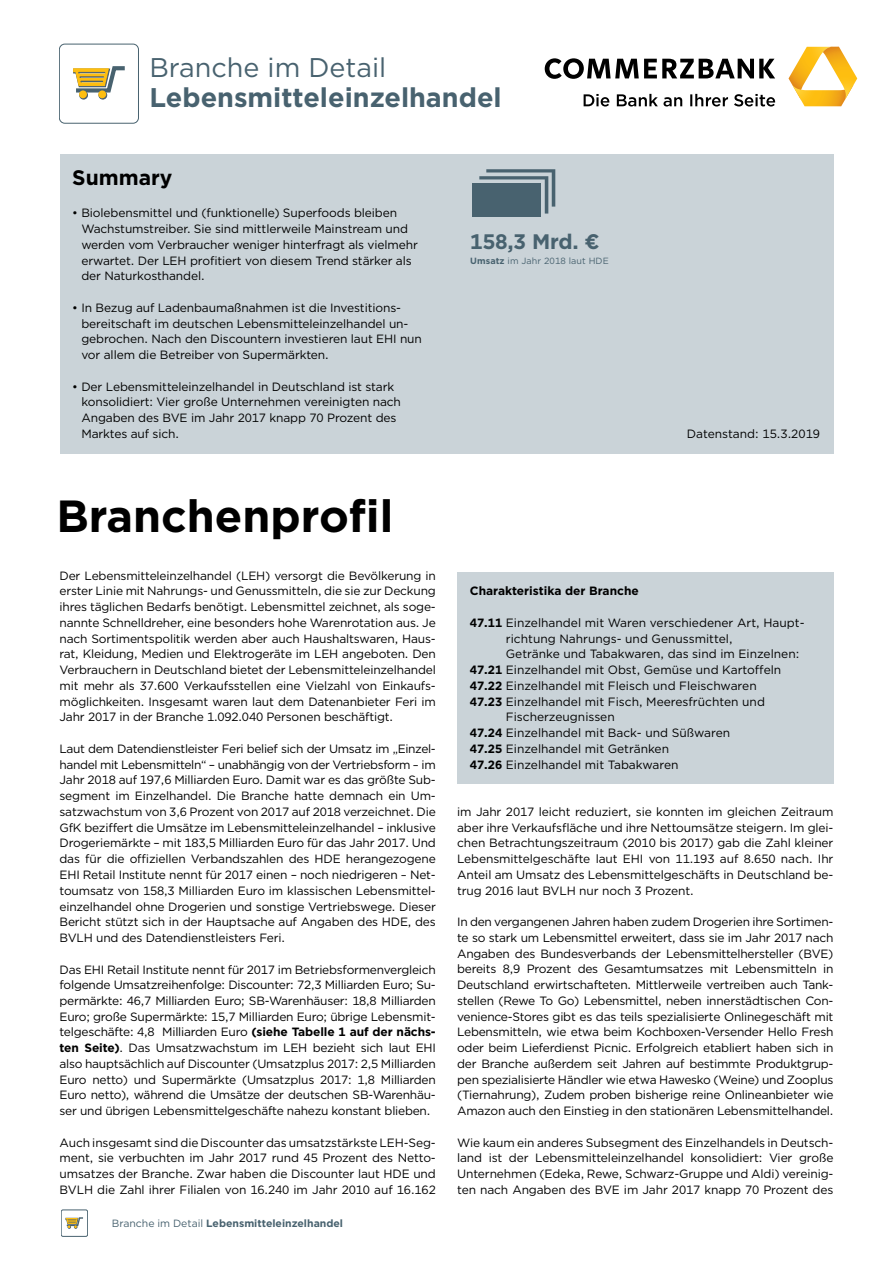
<style>
.page{position:relative;width:893px;height:1263px;background:#fff}
.page>*{position:absolute;margin:0;border:0;box-sizing:border-box;transform-origin:0 0}
.t1{font:700 45px "Gotham";color:#000}
.t2{font:700 27px "Gotham";color:#48626f}
.t3{font:27px "Gotham";color:#48626f}
.t4{font:700 21px "Gotham";letter-spacing:-.01em;color:#48626f}
.t5{font:700 21px "Gotham";color:#000}
.t6{font:12px/15.8px "Gotham";letter-spacing:-.01em;color:#000;text-align:justify}
.t7{font:700 12px "Gotham";color:#000}
.t8{font:700 10.5px "Gotham";color:#48626f}
.t9{font:9px "Gotham";letter-spacing:.01em;color:#48626f}
.s1{font-weight:700}
.s2{font-size:11.25px}
.s3{font-weight:400}
</style>
<div class="page">
<div style="left:61px;top:1210px;width:27px;height:26px;border:1px solid #48626f;border-radius:2px"></div>
<svg style="left:65px;top:1217px;width:18px;height:11px"></svg>
<div style="left:60px;top:154px;width:773px;height:300px;background:#cad3d8"></div>
<svg style="left:545px;top:58px;width:230px;height:21px"></svg>
<svg style="left:788px;top:47px;width:69px;height:59px"></svg>
<svg style="left:584px;top:94px;width:191px;height:13px"></svg>
<div style="left:457px;top:572px;width:376px;height:211px;background:#cad3d8"></div>
<div style="left:59px;top:44px;width:80px;height:79px;border:1px solid #48626f;border-radius:5px"></div>
<div style="left:80px;top:91px;width:8px;height:8px;border:1px solid #48626f;border-radius:50%"></div>
<div style="left:99px;top:91px;width:8px;height:8px;border:1px solid #48626f;border-radius:50%"></div>
<div style="left:79px;top:90px;width:8px;height:8px;background:#febe10;border-radius:50%"></div>
<div style="left:98px;top:90px;width:8px;height:8px;background:#febe10;border-radius:50%"></div>
<svg style="left:73px;top:66px;width:52px;height:29px"></svg>
<div style="left:472px;top:184px;width:68px;height:33px;background:#48626f"></div>
<svg style="left:479px;top:169px;width:76px;height:45px"></svg>
<h2 class="t3" style="left:149px;top:50px;width:238px">Branche im Detail</h2>
<h2 class="t2" style="left:149px;top:79px;width:354px">Lebensmitteleinzelhandel</h2>
<h3 class="t5" style="left:72px;top:164px;width:102px">Summary</h3>
<p class="t6" style="left:81px;top:205px;width:338px;text-align:left;text-indent:-9px">• Biolebensmittel und (funktionelle) Superfoods bleiben Wachstumstreiber. Sie sind mittlerweile Mainstream und werden vom Verbraucher weniger hinterfragt als vielmehr erwartet. Der LEH profitiert von diesem Trend stärker als der Naturkosthandel.</p>
<p class="t6" style="left:81px;top:300px;width:342px;text-align:left;text-indent:-9px">• In Bezug auf Ladenbaumaßnahmen ist die Investitions&shy;bereitschaft im deutschen Lebensmitteleinzelhandel un&shy;gebrochen. Nach den Discountern investieren laut EHI nun vor allem die Betreiber von Supermärkten.</p>
<p class="t6" style="left:81px;top:378px;width:321px;text-align:left;text-indent:-9px">• Der Lebensmitteleinzelhandel in Deutschland ist stark konsolidiert: Vier große Unternehmen vereinigten nach Angaben des BVE im Jahr 2017 knapp 70 Prozent des Marktes auf sich.</p>
<h1 class="t1" style="left:56px;top:486px;width:338px">Branchenprofil</h1>
<h3 class="t4" style="left:470px;top:227px;width:131px">158,3 Mrd. €</h3>
<p class="t9" style="left:470px;top:255px;width:140px"><span class="s1">Umsatz</span> im Jahr 2018 laut HDE</p>
<p class="t6" style="left:687px;top:426px;width:135px">Datenstand: 15.3.2019</p>
<p class="t6" style="left:60px;top:567px;width:378px">Der Lebensmitteleinzelhandel (LEH) versorgt die Bevölkerung in erster Linie mit Nahrungs- und Genussmitteln, die sie zur Deckung ihres täglichen Bedarfs benötigt. Lebensmittel zeichnet, als soge&shy;nannte Schnelldreher, eine besonders hohe Warenrotation aus. Je nach Sortimentspolitik werden aber auch Haushaltswaren, Haus&shy;rat, Kleidung, Medien und Elektrogeräte im LEH angeboten. Den Verbrauchern in Deutschland bietet der Lebensmitteleinzelhandel mit mehr als 37.600 Verkaufsstellen eine Vielzahl von Einkaufs&shy;möglichkeiten. Insgesamt waren laut dem Datenanbieter Feri im Jahr 2017 in der Branche 1.092.040 Personen beschäftigt.</p>
<p class="t6" style="left:60px;top:740px;width:378px">Laut dem Datendienstleister Feri belief sich der Umsatz im „Einzel&shy;handel mit Lebensmitteln“ – unabhängig von der Vertriebsform <span class="s2">–</span> im Jahr 2018 auf 197,6 Milliarden Euro. Damit war es das größte Sub&shy;segment im Einzelhandel. Die Branche hatte demnach ein Um&shy;satzwachstum von 3,6 Prozent von 2017 auf 2018 verzeichnet. Die GfK beziffert die Umsätze im Lebensmitteleinzelhandel – inklusive Drogeriemärkte – mit 183,5 Milliarden Euro für das Jahr 2017. Und das für die offiziellen Verbandszahlen des HDE herangezogene EHI Retail Institute nennt für 2017 einen – noch niedrigeren <span class="s2">–</span> Net&shy;toumsatz von 158,3 Milliarden Euro im klassischen Lebensmittel&shy;einzelhandel ohne Drogerien und sonstige Vertriebswege. Dieser Bericht stützt sich in der Hauptsache auf Angaben des HDE, des BVLH und des Datendienstleisters Feri.</p>
<p class="t6" style="left:60px;top:961px;width:378px">Das EHI Retail Institute nennt für 2017 im Betriebsformenvergleich folgende Umsatzreihenfolge: Discounter: 72,3 Milliarden Euro; Su&shy;permärkte: 46,7 Milliarden Euro; SB-Warenhäuser: 18,8 Milliarden Euro; große Supermärkte: 15,7 Milliarden Euro; übrige Lebensmit&shy;telgeschäfte: 4,8 Milliarden Euro <span class="s1">(siehe Tabelle 1 auf der nächs&shy;ten Seite)</span>. Das Umsatzwachstum im LEH bezieht sich laut EHI also hauptsächlich auf Discounter (Umsatzplus 2017: 2,5 Milliarden Euro netto) und Supermärkte (Umsatzplus 2017: 1,8 Milliarden Euro netto), während die Umsätze der deutschen SB-Warenhäu&shy;ser und übrigen Lebensmittelgeschäfte nahezu konstant blieben.</p>
<p class="t6" style="left:60px;top:1134px;width:378px">Auch insgesamt sind die Discounter das umsatzstärkste LEH-Seg&shy;ment, sie verbuchten im Jahr 2017 rund 45 Prozent des Netto&shy;umsatzes der Branche. Zwar haben die Discounter laut HDE und BVLH die Zahl ihrer Filialen von 16.240 im Jahr 2010 auf 16.162</p>
<p class="t8" style="left:112px;top:1216px;width:233px"><span class="s3">Branche im Detail</span> Lebensmitteleinzelhandel</p>
<p class="t7" style="left:470px;top:583px;width:170px">Charakteristika der Branche</p>
<p class="t6" style="left:470px;top:615px;width:336px"><span class="s1">47.11</span> Einzelhandel mit Waren verschiedener Art, Haupt-</p>
<p class="t6" style="left:506px;top:630px;width:228px">richtung Nahrungs- und Genussmittel,</p>
<p class="t6" style="left:506px;top:646px;width:295px">Getränke und Tabakwaren, das sind im Einzelnen:</p>
<p class="t6" style="left:470px;top:662px;width:313px"><span class="s1">47.21</span> Einzelhandel mit Obst, Gemüse und Kartoffeln</p>
<p class="t6" style="left:470px;top:678px;width:288px"><span class="s1">47.22</span> Einzelhandel mit Fleisch und Fleischwaren</p>
<p class="t6" style="left:470px;top:693px;width:297px"><span class="s1">47.23</span> Einzelhandel mit Fisch, Meeresfrüchten und</p>
<p class="t6" style="left:506px;top:709px;width:110px">Fischerzeugnissen</p>
<p class="t6" style="left:470px;top:725px;width:262px"><span class="s1">47.24</span> Einzelhandel mit Back- und Süßwaren</p>
<p class="t6" style="left:470px;top:740px;width:201px"><span class="s1">47.25</span> Einzelhandel mit Getränken</p>
<p class="t6" style="left:470px;top:756px;width:210px"><span class="s1">47.26</span> Einzelhandel mit Tabakwaren</p>
<p class="t6" style="left:457px;top:803px;width:378px">im Jahr 2017 leicht reduziert, sie konnten im gleichen Zeitraum aber ihre Verkaufsfläche und ihre Nettoumsätze steigern. Im glei&shy;chen Betrachtungszeitraum (2010 bis 2017) gab die Zahl kleiner Lebensmittelgeschäfte laut EHI von 11.193 auf 8.650 nach. Ihr Anteil am Umsatz des Lebensmittelgeschäfts in Deutschland be&shy;trug 2016 laut BVLH nur noch 3 Prozent.</p>
<p class="t6" style="left:457px;top:914px;width:378px">In den vergangenen Jahren haben zudem Drogerien ihre Sortimen&shy;te so stark um Lebensmittel erweitert, dass sie im Jahr 2017 nach Angaben des Bundesverbands der Lebensmittelhersteller (BVE) bereits 8,9 Prozent des Gesamtumsatzes mit Lebensmitteln in Deutschland erwirtschafteten. Mittlerweile vertreiben auch Tank&shy;stellen (Rewe To Go) Lebensmittel, neben innerstädtischen Con&shy;venience-Stores gibt es das teils spezialisierte Onlinegeschäft mit Lebensmitteln, wie etwa beim Kochboxen-Versender Hello Fresh oder beim Lieferdienst Picnic. Erfolgreich etabliert haben sich in der Branche außerdem seit Jahren auf bestimmte Produktgrup&shy;pen spezialisierte Händler wie etwa Hawesko (Weine) und Zooplus (Tiernahrung), Zudem proben bisherige reine Onlineanbieter wie Amazon auch den Einstieg in den stationären Lebensmittelhandel.</p>
<p class="t6" style="left:457px;top:1134px;width:378px">Wie kaum ein anderes Subsegment des Einzelhandels in Deutsch&shy;land ist der Lebensmitteleinzelhandel konsolidiert: Vier große Unternehmen (Edeka, Rewe, Schwarz-Gruppe und Aldi) vereinig&shy;ten nach Angaben des BVE im Jahr 2017 knapp 70 Prozent des</p>
</div>
